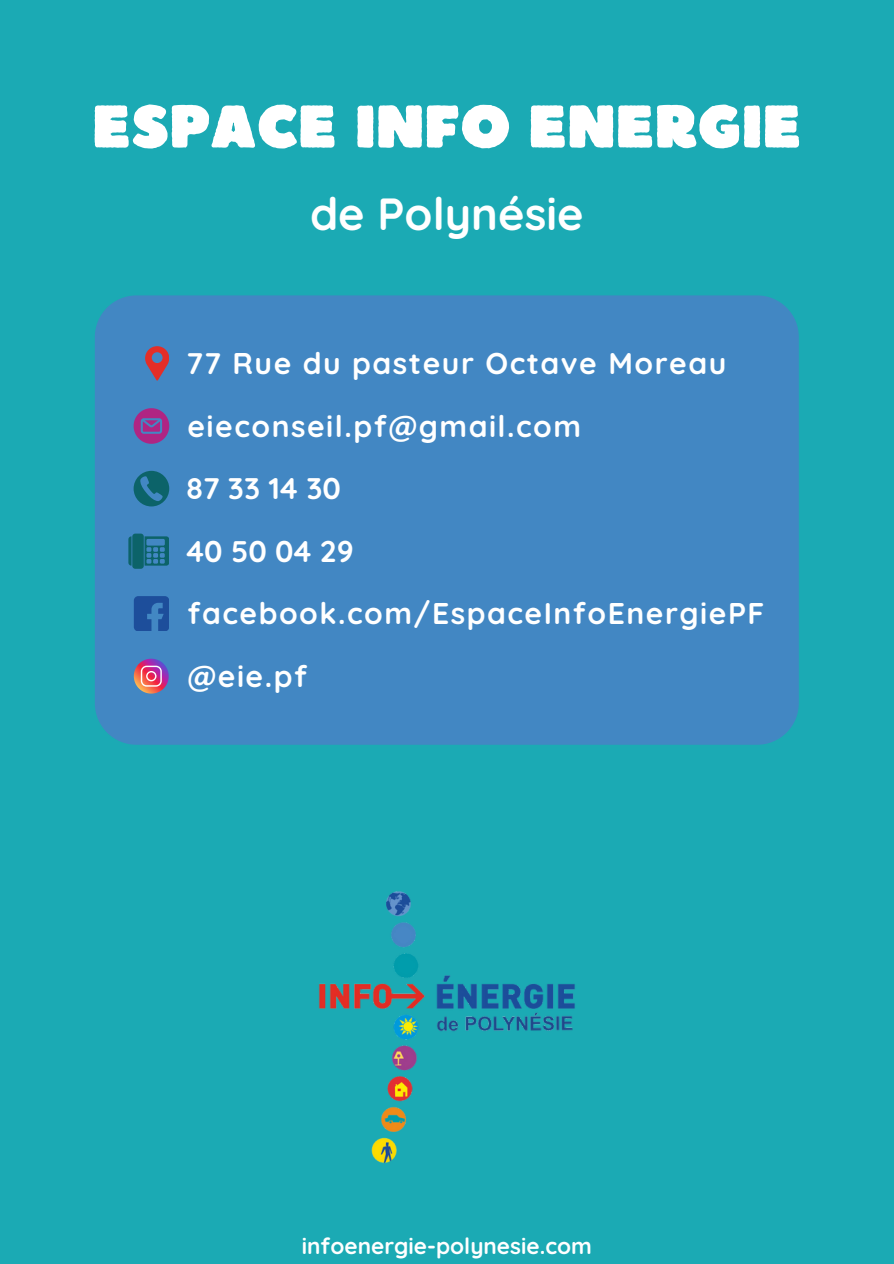
<style>
.page{position:relative;width:894px;height:1264px;background:#fff}
.page>*{position:absolute;margin:0;border:0;box-sizing:border-box;transform-origin:0 0}
.t1{font:60px "Boulder";color:#fff}
.t2{font:700 45px "Quicksand";color:#fff}
.t3{font:700 30px "Quicksand";letter-spacing:.05em;color:#fff}
.t4{font:700 22.5px "Quicksand";color:#fff}
</style>
<div class="page">
<div style="left:0;top:0;width:893px;height:1263px;background:#1baab4"></div>
<img style="left:319px;top:891px;width:256px;height:272px">
<div style="left:95px;top:295px;width:703px;height:449px;background:#4287c3"></div>
<svg style="left:145px;top:346px;width:24px;height:35px"></svg>
<svg style="left:133px;top:471px;width:36px;height:35px"></svg>
<svg style="left:128px;top:533px;width:41px;height:35px"></svg>
<svg style="left:133px;top:408px;width:36px;height:36px"></svg>
<svg style="left:134px;top:596px;width:35px;height:35px"></svg>
<svg style="left:134px;top:658px;width:35px;height:35px"></svg>
<h3 class="t1" style="left:92px;top:87px;width:710px">ESPACE INFO ENERGIE</h3>
<p class="t2" style="left:310px;top:184px;width:275px">de Polynésie</p>
<h1 class="t3" style="left:186px;top:344px;width:541px">77 Rue du pasteur Octave Moreau</h1>
<h3 class="t3" style="left:187px;top:406px;width:395px">eieconseil.pf@gmail.com</h3>
<h2 class="t3" style="left:186px;top:469px;width:156px">87 33 14 30</h2>
<p class="t3" style="left:186px;top:532px;width:169px">40 50 04 29</p>
<p class="t3" style="left:187px;top:594px;width:578px">facebook.com/EspaceInfoEnergiePF</p>
<h3 class="t3" style="left:187px;top:657px;width:121px">@eie.pf</h3>
<p class="t4" style="left:302px;top:1231px;width:291px">infoenergie-polynesie.com</p>
</div>
